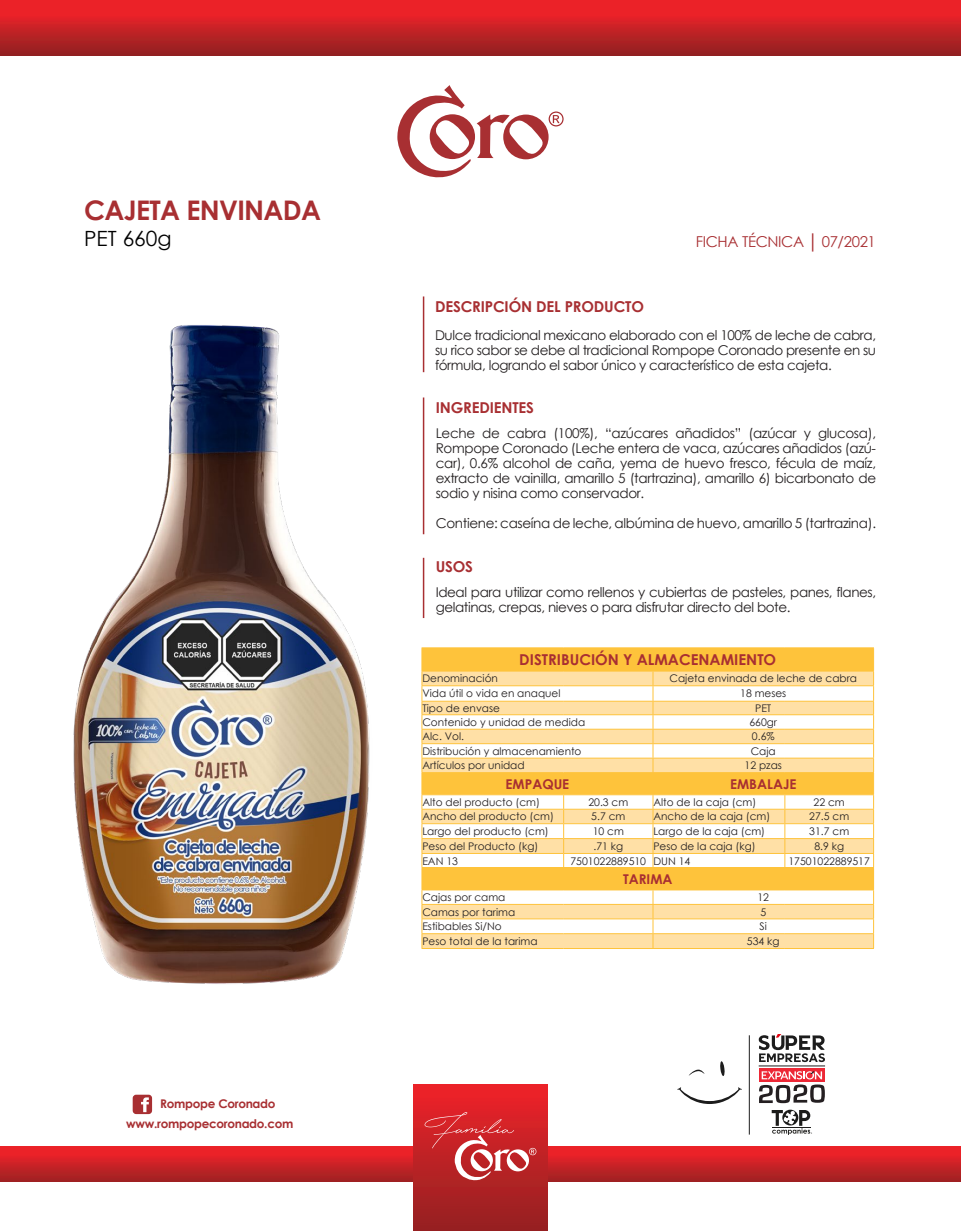
<style>
.page{position:relative;width:961px;height:1231px;background:#fff}
.page>*{position:absolute;margin:0;border:0;box-sizing:border-box;transform-origin:0 0}
.t1{font:700 27px "Century Gothic";letter-spacing:-.025em;color:#a82f32}
.t2{font:21px "Century Gothic";color:#000}
.t3{font:700 15px "Century Gothic";letter-spacing:-.01em;color:#a82f32}
.t4{font:15px "Century Gothic";letter-spacing:-.025em;color:#a82f32}
.t5{font:13.5px/15px "Century Gothic";letter-spacing:-.03em;color:#231f20;text-align:justify}
.t6{font:700 13.5px "Century Gothic";color:#a82f32}
.t7{font:700 12px "Century Gothic";letter-spacing:-.025em;color:#a82f32}
.t8{font:10.5px "Century Gothic";color:#231f20}
</style>
<div class="page">
<svg style="left:0;top:0;width:21px;height:55px"></svg>
<svg style="left:21px;top:0;width:940px;height:55px;background:#c72125"></svg>
<svg style="left:0;top:1146px;width:21px;height:35px"></svg>
<svg style="left:21px;top:1146px;width:940px;height:35px;background:#cc2126"></svg>
<div style="left:413px;top:1084px;width:134px;height:147px;background:linear-gradient(to bottom,#ee2329,#922121)"></div>
<svg style="left:424px;top:1112px;width:112px;height:69px;background:#cf4245"></svg>
<svg style="left:689px;top:1069px;width:15px;height:6px"></svg>
<svg style="left:720px;top:1061px;width:5px;height:15px"></svg>
<svg style="left:677px;top:1087px;width:65px;height:17px"></svg>
<hr style="left:749px;top:1035px;width:1px;height:99px;background:#1c1c1c">
<svg style="left:758px;top:1034px;width:67px;height:28px"></svg>
<hr style="left:758px;top:1065px;width:67px;height:1px;background:#1c1c1c">
<svg style="left:771px;top:1109px;width:41px;height:25px"></svg>
<div style="left:759px;top:1068px;width:65px;height:14px;background:#ed2836"></div>
<svg style="left:759px;top:1071px;width:65px;height:32px"></svg>
<svg style="left:133px;top:1094px;width:19px;height:20px"></svg>
<svg style="left:397px;top:85px;width:166px;height:93px"></svg>
<hr style="left:421px;top:647px;width:142px;height:1px;background:#fec33b">
<hr style="left:563px;top:647px;width:90px;height:1px;background:#fec33b">
<hr style="left:653px;top:647px;width:131px;height:1px;background:#fec33b">
<hr style="left:784px;top:647px;width:90px;height:1px;background:#fec33b">
<svg style="left:421px;top:648px;width:453px;height:300px"></svg>
<hr style="left:421px;top:948px;width:142px;height:1px;background:#fec33b">
<hr style="left:563px;top:948px;width:90px;height:1px;background:#fec33b">
<hr style="left:653px;top:948px;width:131px;height:1px;background:#fec33b">
<hr style="left:784px;top:948px;width:90px;height:1px;background:#fec33b">
<img style="left:73px;top:325px;width:297px;height:659px">
<hr style="left:423px;top:296px;width:1px;height:76px;background:#a82f32">
<hr style="left:423px;top:558px;width:1px;height:60px;background:#a82f32">
<hr style="left:423px;top:397px;width:1px;height:137px;background:#a82f32">
<p class="t1" style="left:84px;top:190px;width:238px">CAJETA ENVINADA</p>
<p class="t2" style="left:84px;top:224px;width:89px">PET 660g</p>
<p class="t4" style="left:696px;top:231px;width:181px">FICHA TÉCNICA │ 07/2021</p>
<p class="t3" style="left:435px;top:295px;width:210px">DESCRIPCIÓN DEL PRODUCTO</p>
<p class="t5" style="left:435px;top:327px;width:442px">Dulce tradicional mexicano elaborado con el 100% de leche de cabra, su rico sabor se debe al tradicional Rompope Coronado presente en su fórmula, logrando el sabor único y característico de esta cajeta.</p>
<p class="t3" style="left:436px;top:396px;width:100px">INGREDIENTES</p>
<p class="t5" style="left:436px;top:425px;width:442px">Leche de cabra (100%), “azúcares añadidos” (azúcar y glucosa), Rompope Coronado (Leche entera de vaca, azúcares añadidos (azú&shy;car), 0.6% alcohol de caña, yema de huevo fresco, fécula de maíz, extracto de vainilla, amarillo 5 (tartrazina), amarillo 6) bicarbonato de sodio y nisina como conservador.</p>
<p class="t5" style="left:436px;top:515px;width:442px">Contiene: caseína de leche, albúmina de huevo, amarillo 5 (tartrazina).</p>
<p class="t3" style="left:436px;top:555px;width:39px">USOS</p>
<p class="t5" style="left:436px;top:584px;width:442px">Ideal para utilizar como rellenos y cubiertas de pasteles, panes, flanes, gelatinas, crepas, nieves o para disfrutar directo del bote.</p>
<p class="t3" style="left:519px;top:648px;width:258px">DISTRIBUCIÓN Y ALMACENAMIENTO</p>
<p class="t7" style="left:160px;top:1094px;width:117px">Rompope Coronado</p>
<p class="t7" style="left:126px;top:1114px;width:169px">www.rompopecoronado.com</p>
<p class="t8" style="left:422px;top:671px;width:77px">Denominación</p>
<p class="t8" style="left:669px;top:671px;width:189px">Cajeta envinada de leche de cabra</p>
<p class="t8" style="left:422px;top:686px;width:140px">Vida útil o vida en anaquel</p>
<p class="t8" style="left:740px;top:686px;width:48px">18 meses</p>
<p class="t8" style="left:422px;top:701px;width:79px">Tipo de envase</p>
<p class="t8" style="left:755px;top:701px;width:18px">PET</p>
<p class="t8" style="left:422px;top:715px;width:164px">Contenido y unidad de medida</p>
<p class="t8" style="left:749px;top:715px;width:29px">660gr</p>
<p class="t8" style="left:422px;top:729px;width:43px">Alc. Vol.</p>
<p class="t8" style="left:752px;top:729px;width:24px">0.6%</p>
<p class="t8" style="left:422px;top:743px;width:161px">Distribución y almacenamiento</p>
<p class="t8" style="left:750px;top:743px;width:27px">Caja</p>
<p class="t8" style="left:422px;top:758px;width:104px">Artículos por unidad</p>
<p class="t8" style="left:744px;top:758px;width:39px">12 pzas</p>
<p class="t6" style="left:505px;top:773px;width:65px">EMPAQUE</p>
<p class="t6" style="left:730px;top:773px;width:68px">EMBALAJE</p>
<p class="t8" style="left:422px;top:795px;width:119px">Alto del producto (cm)</p>
<p class="t8" style="left:588px;top:795px;width:41px">20.3 cm</p>
<p class="t8" style="left:653px;top:795px;width:104px">Alto de la caja (cm)</p>
<p class="t8" style="left:813px;top:795px;width:33px">22 cm</p>
<p class="t8" style="left:422px;top:809px;width:133px">Ancho del producto (cm)</p>
<p class="t8" style="left:591px;top:809px;width:36px">5.7 cm</p>
<p class="t8" style="left:653px;top:809px;width:118px">Ancho de la caja (cm)</p>
<p class="t8" style="left:809px;top:809px;width:41px">27.5 cm</p>
<p class="t8" style="left:422px;top:824px;width:128px">Largo del producto (cm)</p>
<p class="t8" style="left:592px;top:824px;width:33px">10 cm</p>
<p class="t8" style="left:653px;top:824px;width:113px">Largo de la caja (cm)</p>
<p class="t8" style="left:809px;top:824px;width:41px">31.7 cm</p>
<p class="t8" style="left:422px;top:839px;width:117px">Peso del Producto (kg)</p>
<p class="t8" style="left:593px;top:839px;width:31px">.71 kg</p>
<p class="t8" style="left:653px;top:839px;width:104px">Peso de la caja (kg)</p>
<p class="t8" style="left:814px;top:839px;width:31px">8.9 kg</p>
<p class="t8" style="left:422px;top:853px;width:37px">EAN 13</p>
<p class="t8" style="left:570px;top:853px;width:77px">7501022889510</p>
<p class="t8" style="left:653px;top:853px;width:39px">DUN 14</p>
<p class="t8" style="left:788px;top:853px;width:83px">17501022889517</p>
<p class="t6" style="left:623px;top:869px;width:51px">TARIMA</p>
<p class="t8" style="left:422px;top:890px;width:85px">Cajas por cama</p>
<p class="t8" style="left:757px;top:890px;width:13px">12</p>
<p class="t8" style="left:422px;top:904px;width:94px">Camas por tarima</p>
<p class="t8" style="left:760px;top:904px;width:7px">5</p>
<p class="t8" style="left:422px;top:919px;width:81px">Estibables Si/No</p>
<p class="t8" style="left:759px;top:919px;width:9px">Si</p>
<p class="t8" style="left:422px;top:934px;width:117px">Peso total de la tarima</p>
<p class="t8" style="left:747px;top:934px;width:34px">534 kg</p>
</div>
